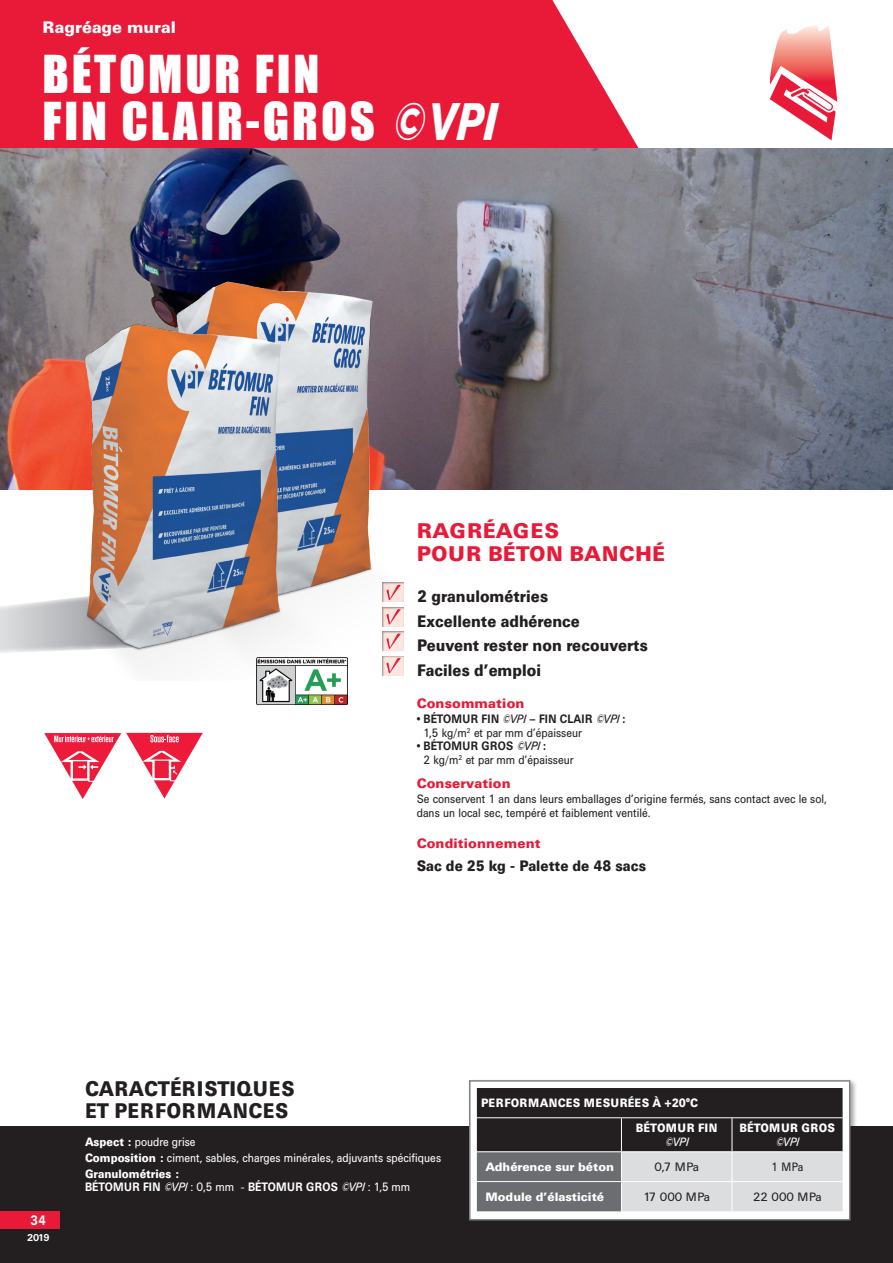
<style>
.page{position:relative;width:893px;height:1263px;background:#fff}
.page>*{position:absolute;margin:0;border:0;box-sizing:border-box;transform-origin:0 0}
.Nom{font:48px/46.5px "Impact";letter-spacing:.06em;color:#fff}
.TItre_Caratèristique{font:900 21px/22.5px "Univers BQ";letter-spacing:.02em;color:#231f20;scale:.9 1}
.Argument_principal_e{font:900 21px/23.2px "Univers BQ";letter-spacing:.01em;color:#e91938}
.Argumentaire{font:900 16.5px "Univers BQ";color:#231f20;scale:.9 1}
.gamme_ht_gauche{font:900 16.5px "Univers BQ";color:#fff}
.Argumentaire-2{font:900 15px "Univers BQ";color:#231f20;scale:.9 1}
.Entete-texte_maconne{font:900 13.5px "Univers BQ";letter-spacing:.01em;color:#e91938}
.Folios{font:700 13.5px "Univers BQ";color:#fff;scale:.9 1}
.texte{font:12px/13.5px "Univers BQ";color:#231f20;scale:.9 1}
.CP-textes{font:12px "Univers BQ";color:#fff;scale:.9 1}
.CP-textes-2{font:700 12px/13.5px "Univers BQ";letter-spacing:.02em;color:#fff;scale:.9 1}
.texte-2{font:900 12px/13.5px "Univers BQ";letter-spacing:.02em;color:#fff;text-align:center;scale:.9 1}
.texte-3{font:900 12px "Univers BQ";color:#fff}
.texte-4{font:12px "Univers BQ";color:#231f20}
.Folio_découpage_Carr{font:700 9.75px "Univers BQ";color:#fff}
.s1{font-family:"Univers BQ";font-weight:900;font-style:italic;font-size:52.5px}
.s2{font-weight:700}
.s3{font-style:italic}
.s4{font-weight:900}
.s5{font-weight:400;font-style:italic}
.s6{font-weight:400}
</style>
<div class="page">
<div style="left:0;top:1127px;width:893px;height:136px;background:#231f20"></div>
<div style="left:0;top:1212px;width:60px;height:17px;background:#e91938"></div>
<svg style="left:0;top:0;width:639px;height:149px;background:#e92946"></svg>
<svg style="left:769px;top:25px;width:68px;height:115px"></svg>
<svg style="left:0;top:601px;width:43px;height:52px;background:#d7d8da"></svg>
<img style="left:0;top:149px;width:893px;height:340px">
<img style="left:43px;top:269px;width:379px;height:411px">
<div style="left:467px;top:1078px;width:391px;height:150px;background:#231f20;opacity:.4"></div>
<div style="left:470px;top:1081px;width:380px;height:139px;background:#fff"></div>
<svg style="left:477px;top:1088px;width:366px;height:123px;background:#6b696b"></svg>
<div style="left:469px;top:1080px;width:381px;height:140px;border:2px solid #808285"></div>
<img style="left:256px;top:657px;width:91px;height:48px">
<svg style="left:44px;top:733px;width:159px;height:66px"></svg>
<p class="gamme_ht_gauche" style="left:43px;top:19px;width:135px">Ragréage mural</p>
<p class="Nom" style="left:43px;top:51px;width:456px">BÉTOMUR FIN<br>FIN CLAIR-GROS <span class="s1">©VPI</span></p>
<p class="Argument_principal_e" style="left:417px;top:520px;width:250px">RAGRÉAGES<br>POUR BÉTON BANCHÉ</p>
<p class="Argumentaire" style="left:417px;top:587px;width:147px">2 granulométries</p>
<p class="Argumentaire" style="left:417px;top:612px;width:182px">Excellente adhérence</p>
<p class="Argumentaire" style="left:417px;top:636px;width:258px">Peuvent rester non recouverts</p>
<p class="Argumentaire" style="left:417px;top:661px;width:139px">Faciles d’emploi</p>
<p class="Entete-texte_maconne" style="left:417px;top:695px;width:109px">Consommation</p>
<p class="texte" style="left:423px;top:713px;width:226px;text-indent:-7px"><span class="s2">• BÉTOMUR FIN</span> <span class="s3">©VPI</span> <span class="s2">– FIN CLAIR</span> <span class="s3">©VPI</span> <span class="s2">:<br></span>1,5 kg/m<sup>2</sup> et par mm d’épaisseur</p>
<p class="texte" style="left:423px;top:740px;width:168px;text-indent:-7px"><span class="s2">• BÉTOMUR GROS</span> <span class="s3">©VPI</span> <span class="s2">:<br></span>2 kg/m<sup>2</sup> et par mm d’épaisseur</p>
<p class="Entete-texte_maconne" style="left:417px;top:776px;width:96px">Conservation</p>
<p class="texte" style="left:417px;top:793px;width:457px">Se conservent 1 an dans leurs emballages d’origine fermés, sans contact avec le sol, dans un local sec, tempéré et faiblement ventilé.</p>
<p class="Entete-texte_maconne" style="left:417px;top:836px;width:125px">Conditionnement</p>
<p class="Argumentaire-2" style="left:417px;top:857px;width:256px">Sac de 25 kg - Palette de 48 sacs</p>
<p class="Folios" style="left:30px;top:1213px;width:19px">34</p>
<p class="Folio_découpage_Carr" style="left:27px;top:1232px;width:24px">2019</p>
<p class="TItre_Caratèristique" style="left:85px;top:1078px;width:235px">CARACTÉRISTIQUES<br>ET PERFORMANCES</p>
<p class="CP-textes" style="left:85px;top:1135px;width:124px"><span class="s4">Aspect :</span> poudre grise</p>
<p class="CP-textes" style="left:85px;top:1151px;width:397px"><span class="s4">Composition :</span> ciment, sables, charges minérales, adjuvants spécifiques</p>
<p class="CP-textes-2" style="left:85px;top:1167px;width:363px"><span class="s4">Granulométries :<br></span>BÉTOMUR FIN <span class="s5">©VPI</span> <span class="s6">: 0,5 mm -</span> BÉTOMUR GROS <span class="s5">©VPI</span> <span class="s6">: 1,5 mm</span></p>
<p class="texte-2" style="left:481px;top:1096px;width:242px">PERFORMANCES MESURÉES À +20°C</p>
<p class="texte-2" style="left:636px;top:1122px;width:92px">BÉTOMUR FIN <span class="s5">©VPI</span></p>
<p class="texte-2" style="left:739px;top:1122px;width:108px">BÉTOMUR GROS <span class="s5">©VPI</span></p>
<p class="texte-3" style="left:485px;top:1160px;width:130px">Adhérence sur béton</p>
<p class="texte-4" style="left:654px;top:1160px;width:46px">0,7 MPa</p>
<p class="texte" style="left:772px;top:1160px;width:37px">1 MPa</p>
<p class="texte-3" style="left:485px;top:1190px;width:120px">Module d’élasticité</p>
<p class="texte-4" style="left:643px;top:1190px;width:68px">17 000 MPa</p>
<p class="texte-4" style="left:753px;top:1190px;width:70px">22 000 MPa</p>
</div>
